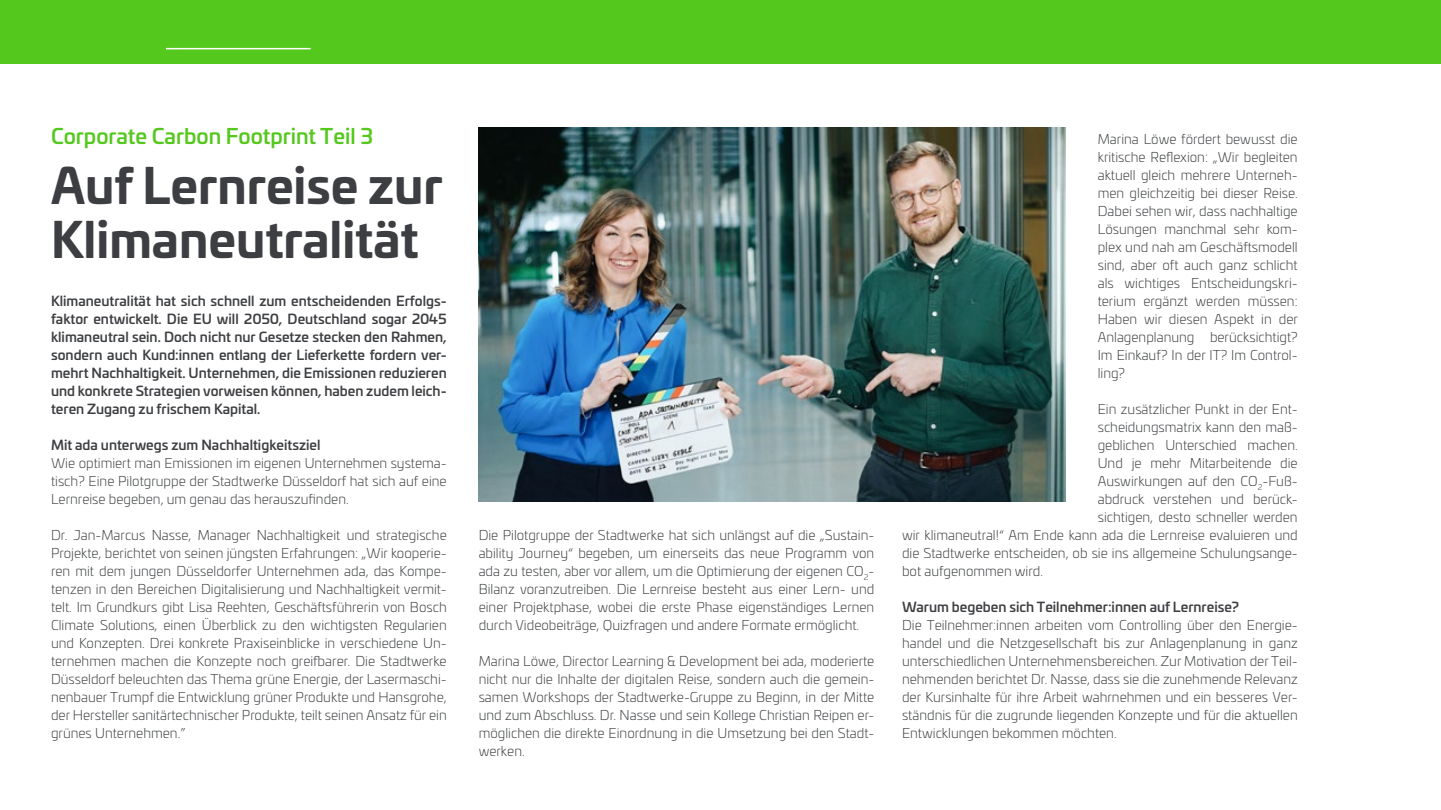
<style>
.page{position:relative;width:1441px;height:810px;background:#fff}
.page>*{position:absolute;margin:0;border:0;box-sizing:border-box;transform-origin:0 0}
.t1{font:700 48px/54px "Univiafor SWD";color:#3c3e41}
.t2{font:500 21px "Univiafor SWD";color:#55c81e}
.t3{font:300 13.5px/18px "Univiafor SWD";color:#3c3e41;text-align:justify}
.t4{font:500 13.5px/18px "Univiafor SWD";color:#3c3e41}
</style>
<div class="page">
<div style="left:0;top:0;width:1440px;height:64px;background:#55c81e"></div>
<hr style="left:166px;top:48px;width:144px;height:1px;background:#fff">
<img style="left:478px;top:128px;width:587px;height:374px">
<h2 class="t2" style="left:51px;top:120px;width:324px">Corporate Carbon Footprint Teil 3</h2>
<h1 class="t1" style="left:51px;top:155px;width:393px">Auf Lernreise zur<br>Klimaneutralität</h1>
<p class="t4" style="left:51px;top:291px;width:397px">Klimaneutralität hat sich schnell zum entscheidenden Erfolgs&shy;faktor entwickelt. Die EU will 2050, Deutschland sogar 2045 klimaneutral sein. Doch nicht nur Gesetze stecken den Rahmen, sondern auch Kund:innen entlang der Lieferkette fordern ver&shy;mehrt Nachhaltigkeit. Unternehmen, die Emissionen reduzieren und konkrete Strategien vorweisen können, haben zudem leich&shy;teren Zugang zu frischem Kapital.</p>
<p class="t4" style="left:51px;top:435px;width:271px">Mit ada unterwegs zum Nachhaltigkeitsziel</p>
<p class="t3" style="left:51px;top:453px;width:397px">Wie optimiert man Emissionen im eigenen Unternehmen systema&shy;tisch? Eine Pilotgruppe der Stadtwerke Düsseldorf hat sich auf eine Lernreise begeben, um genau das herauszufinden.</p>
<p class="t3" style="left:51px;top:525px;width:397px">Dr. Jan-Marcus Nasse, Manager Nachhaltigkeit und strategische Projekte, berichtet von seinen jüngsten Erfahrungen: „Wir kooperie&shy;ren mit dem jungen Düsseldorfer Unternehmen ada, das Kompe&shy;tenzen in den Bereichen Digitalisierung und Nachhaltigkeit vermit&shy;telt. Im Grundkurs gibt Lisa Reehten, Geschäftsführerin von Bosch Climate Solutions, einen Überblick zu den wichtigsten Regularien und Konzepten. Drei konkrete Praxiseinblicke in verschiedene Un&shy;ternehmen machen die Konzepte noch greifbarer. Die Stadtwerke Düsseldorf beleuchten das Thema grüne Energie, der Lasermaschi&shy;nenbauer Trumpf die Entwicklung grüner Produkte und Hansgrohe, der Hersteller sanitärtechnischer Produkte, teilt seinen Ansatz für ein grünes Unternehmen.”</p>
<p class="t3" style="left:478px;top:525px;width:397px;text-align:left">Die Pilotgruppe der Stadtwerke hat sich unlängst auf die „Sustain&shy;ability Journey“ begeben, um einerseits das neue Programm von ada zu testen, aber vor allem, um die Optimierung der eigenen CO<sub>2</sub>- Bilanz voranzutreiben. Die Lernreise besteht aus einer Lern- und einer Projektphase, wobei die erste Phase eigenständiges Lernen durch Videobeiträge, Quizfragen und andere Formate ermöglicht.</p>
<p class="t3" style="left:478px;top:651px;width:397px">Marina Löwe, Director Learning &amp; Development bei ada, moderierte nicht nur die Inhalte der digitalen Reise, sondern auch die gemein&shy;samen Workshops der Stadtwerke-Gruppe zu Beginn, in der Mitte und zum Abschluss. Dr. Nasse und sein Kollege Christian Reipen er&shy;möglichen die direkte Einordnung in die Umsetzung bei den Stadt&shy;werken.</p>
<p class="t3" style="left:1097px;top:129px;width:202px">Marina Löwe fördert bewusst die kritische Reflexion: „Wir begleiten aktuell gleich mehrere Unterneh&shy;men gleichzeitig bei dieser Reise.<br>Dabei sehen wir, dass nachhaltige Lösungen manchmal sehr kom&shy;plex und nah am Geschäftsmodell sind, aber oft auch ganz schlicht als wichtiges Entscheidungskri&shy;terium ergänzt werden müssen:<br>Haben wir diesen Aspekt in der Anlagenplanung berücksichtigt?<br>Im Einkauf? In der IT? Im Control&shy;ling?</p>
<p class="t3" style="left:1097px;top:399px;width:201px">Ein zusätzlicher Punkt in der Ent-</p>
<p class="t3" style="left:1097px;top:417px;width:201px">scheidungsmatrix kann den maß-</p>
<p class="t3" style="left:1097px;top:435px;width:201px">geblichen Unterschied machen.</p>
<p class="t3" style="left:1097px;top:453px;width:201px">Und je mehr Mitarbeitende die</p>
<p class="t3" style="left:1097px;top:471px;width:201px">Auswirkungen auf den CO<sub>2</sub>-Fuß-</p>
<p class="t3" style="left:1097px;top:489px;width:201px">abdruck verstehen und berück-</p>
<p class="t3" style="left:1097px;top:507px;width:201px">sichtigen, desto schneller werden</p>
<p class="t3" style="left:901px;top:525px;width:397px">wir klimaneutral!“ Am Ende kann ada die Lernreise evaluieren und</p>
<p class="t3" style="left:901px;top:543px;width:397px">die Stadtwerke entscheiden, ob sie ins allgemeine Schulungsange-</p>
<p class="t3" style="left:901px;top:561px;width:142px">bot aufgenommen wird.</p>
<p class="t4" style="left:901px;top:597px;width:338px">Warum begeben sich Teilnehmer:innen auf Lernreise?</p>
<p class="t3" style="left:901px;top:615px;width:397px">Die Teilnehmer:innen arbeiten vom Controlling über den Energie&shy;handel und die Netzgesellschaft bis zur Anlagenplanung in ganz unterschiedlichen Unternehmensbereichen. Zur Motivation der Teil&shy;nehmenden berichtet Dr. Nasse, dass sie die zunehmende Relevanz der Kursinhalte für ihre Arbeit wahrnehmen und ein besseres Ver&shy;ständnis für die zugrunde liegenden Konzepte und für die aktuellen Entwicklungen bekommen möchten.</p>
</div>
